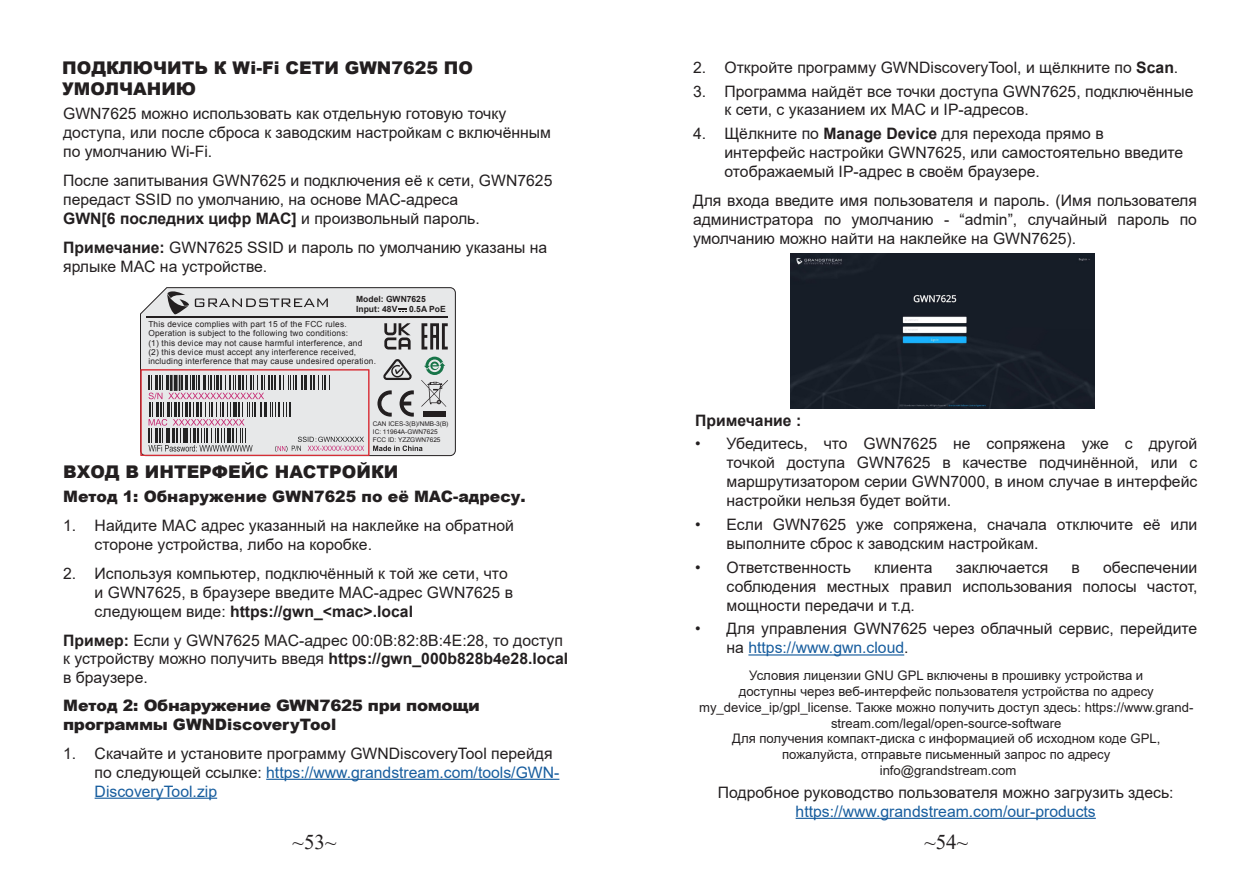
<style>
.page{position:relative;width:1260px;height:882px;background:#fff}
.page>*{position:absolute;margin:0;border:0;box-sizing:border-box;transform-origin:0 0}
.t1{font:21px "Times New Roman";color:#231f20}
.t2{font:900 17.5px/21px "Arial";color:#231f20}
.t3{font:15.75px/18.9px "Arial";color:#231f20}
.t4{font:900 15.75px/18.9px "Arial";letter-spacing:-.02em;color:#231f20}
.t5{font:700 15.75px "Arial";color:#231f20}
.t6{font:900 15.75px "Arial";color:#231f20}
.t7{font:15.75px "Arial";color:#175d9e}
.t8{font:13.12px/15.8px "Arial";color:#231f20;text-align:center}
.t9{font:700 8.58px/10.2px "Arial";color:#231f20}
.t10{font:8.4px/9.3px "Arial";letter-spacing:.025em;color:#231f20}
.t11{font:6.48px/7.7px "Arial";color:#231f20}
.s1{font-weight:700}
.s2{font-weight:400}
.s3{color:#175d9e}
</style>
<div class="page">
<hr style="left:266px;top:779px;width:293px;height:1px;background:#175d9e">
<hr style="left:95px;top:798px;width:122px;height:1px;background:#175d9e">
<hr style="left:748px;top:654px;width:156px;height:2px;background:#175d9e">
<hr style="left:796px;top:818px;width:300px;height:1px;background:#175d9e">
<div style="left:140px;top:287px;width:316px;height:169px;background:#e7e8e9"></div>
<hr style="left:147px;top:316px;width:301px;height:2px;background:#231f20">
<svg style="left:195px;top:298px;width:133px;height:9px"></svg>
<svg style="left:167px;top:291px;width:22px;height:24px"></svg>
<svg style="left:373px;top:446px;width:50px;height:5px"></svg>
<div style="left:423px;top:411px;width:22px;height:6px;background:#231f20"></div>
<svg style="left:382px;top:359px;width:31px;height:21px"></svg>
<svg style="left:422px;top:323px;width:26px;height:27px"></svg>
<svg style="left:399px;top:309px;width:8px;height:3px"></svg>
<div style="left:141px;top:370px;width:228px;height:86px;border:1px solid #d92f38"></div>
<svg style="left:149px;top:375px;width:215px;height:77px;background:#bdb8bc"></svg>
<svg style="left:421px;top:357px;width:27px;height:50px"></svg>
<svg style="left:384px;top:323px;width:27px;height:27px"></svg>
<svg style="left:377px;top:390px;width:15px;height:27px"></svg>
<svg style="left:400px;top:390px;width:14px;height:27px"></svg>
<img style="left:791px;top:254px;width:304px;height:155px">
<p class="t2" style="left:62px;top:56px;width:412px">ПОДКЛЮЧИТЬ К Wi-Fi СЕТИ GWN7625 ПО<br>УМОЛЧАНИЮ</p>
<p class="t3" style="left:693px;top:58px;width:487px">2. Откройте программу GWNDiscoveryTool, и щёлкните по <span class="s1">Scan</span>.</p>
<p class="t3" style="left:724px;top:81px;width:470px;text-indent:-32px">3. Программа найдёт все точки доступа GWN7625, подключённые к сети, с указанием их MAC и IP-адресов.</p>
<p class="t3" style="left:724px;top:124px;width:460px;text-indent:-32px">4. Щёлкните по <span class="s1">Manage Device</span> для перехода прямо в интерфейс настройки GWN7625, или самостоятельно введите отображаемый IP-адрес в своём браузере.</p>
<p class="t3" style="left:63px;top:104px;width:489px">GWN7625 можно использовать как отдельную готовую точку доступа, или после сброса к заводским настройкам с включённым по умолчанию Wi-Fi.</p>
<p class="t3" style="left:63px;top:171px;width:491px">После запитывания GWN7625 и подключения её к сети, GWN7625 передаст SSID по умолчанию, на основе MAC-адреса</p>
<p class="t5" style="left:63px;top:207px;width:418px">GWN[6 последних цифр MAC] <span class="s2">и произвольный пароль.</span></p>
<p class="t3" style="left:63px;top:238px;width:486px"><span class="s1">Примечание:</span> GWN7625 SSID и пароль по умолчанию указаны на ярлыке MAC на устройстве.</p>
<p class="t3" style="left:693px;top:191px;width:506px;text-align:justify">Для входа введите имя пользователя и пароль. (Имя пользователя администратора по умолчанию - “admin”, случайный пароль по умолчанию можно найти на наклейке на GWN7625).</p>
<p class="t9" style="left:356px;top:294px;width:71px">Model: GWN7625<br>Input: 48V</p>
<p class="t9" style="left:409px;top:305px;width:38px">0.5A PoE</p>
<p class="t10" style="left:148px;top:320px;width:229px">This device complies with part 15 of the FCC rules.<br>Operation is subject to the following two conditions:<br>(1) this device may not cause harmful interference, and<br>(2) this device must accept any interference received, including interference that may cause undesired operation.</p>
<p class="t11" style="left:373px;top:420px;width:77px">CAN ICES-3(B)/NMB-3(B)<br>IC: 11964A-GWN7625<br>FCC ID: YZZGWN7625</p>
<p class="t2" style="left:63px;top:461px;width:337px">ВХОД В ИНТЕРФЕЙС НАСТРОЙКИ</p>
<p class="t6" style="left:63px;top:485px;width:464px">Метод 1: Обнаружение GWN7625 по её MAC-адресу.</p>
<p class="t3" style="left:95px;top:516px;width:421px;text-indent:-32px">1. Найдите MAC адрес указанный на наклейке на обратной стороне устройства, либо на коробке.</p>
<p class="t3" style="left:95px;top:564px;width:420px;text-indent:-32px">2. Используя компьютер, подключённый к той же сети, что и GWN7625, в браузере введите MAC-адрес GWN7625 в следующем виде: <span class="s1">https://gwn_&lt;mac&gt;.local</span></p>
<p class="t3" style="left:63px;top:631px;width:507px"><span class="s1">Пример:</span> Если у GWN7625 MAC-адрес 00:0B:82:8B:4E:28, то доступ к устройству можно получить введя <span class="s1">https://gwn_000b828b4e28.local </span>в браузере.</p>
<p class="t4" style="left:63px;top:695px;width:418px">Метод 2: Обнаружение GWN7625 при помощи программы GWNDiscoveryTool</p>
<p class="t3" style="left:95px;top:744px;width:466px;text-indent:-32px">1. Скачайте и установите программу GWNDiscoveryTool перейдя по следующей ссылке: <span class="s3">https://www.grandstream.com/tools/GWN-<br>DiscoveryTool.zip</span></p>
<p class="t5" style="left:695px;top:409px;width:108px">Примечание :</p>
<p class="t3" style="left:727px;top:434px;width:472px;text-align:justify;text-indent:-32px">• Убедитесь, что GWN7625 не сопряжена уже с другой точкой доступа GWN7625 в качестве подчинённой, или с маршрутизатором серии GWN7000, в ином случае в интерфейс настройки нельзя будет войти.</p>
<p class="t3" style="left:727px;top:515px;width:472px;text-indent:-32px">• Если GWN7625 уже сопряжена, сначала отключите её или выполните сброс к заводским настройкам.</p>
<p class="t3" style="left:695px;top:558px;width:157px">• Ответственность</p>
<p class="t3" style="left:874px;top:558px;width:60px">клиента</p>
<p class="t3" style="left:956px;top:558px;width:94px">заключается</p>
<p class="t3" style="left:1072px;top:558px;width:10px">в</p>
<p class="t3" style="left:727px;top:558px;width:472px;text-align:justify;text-indent:377px">обеспечении соблюдения местных правил использования полосы частот, мощности передачи и т.д.</p>
<p class="t3" style="left:727px;top:619px;width:472px;text-indent:-32px">• Для управления GWN7625 через облачный сервис, перейдите на <span class="s3">https://www.gwn.cloud</span>.</p>
<p class="t8" style="left:749px;top:668px;width:396px">Условия лицензии GNU GPL включены в прошивку устройства и</p>
<p class="t8" style="left:739px;top:683px;width:417px">доступны через веб-интерфейс пользователя устройства по адресу</p>
<p class="t8" style="left:699px;top:699px;width:496px">my_device_ip/gpl_license. Также можно получить доступ здесь: https://www.grand&shy;stream.com/legal/open-source-software</p>
<p class="t8" style="left:732px;top:731px;width:430px">Для получения компакт-диска с информацией об исходном коде GPL,</p>
<p class="t8" style="left:782px;top:746px;width:330px">пожалуйста, отправьте письменный запрос по адресу</p>
<p class="t8" style="left:880px;top:762px;width:138px">info@grandstream.com</p>
<p class="t3" style="left:718px;top:783px;width:457px">Подробное руководство пользователя можно загрузить здесь:</p>
<p class="t7" style="left:796px;top:800px;width:302px">https://www.grandstream.com/our-products</p>
<h1 class="t1" style="left:293px;top:827px;width:45px">~53~</h1>
<h1 class="t1" style="left:924px;top:827px;width:45px">~54~</h1>
</div>
